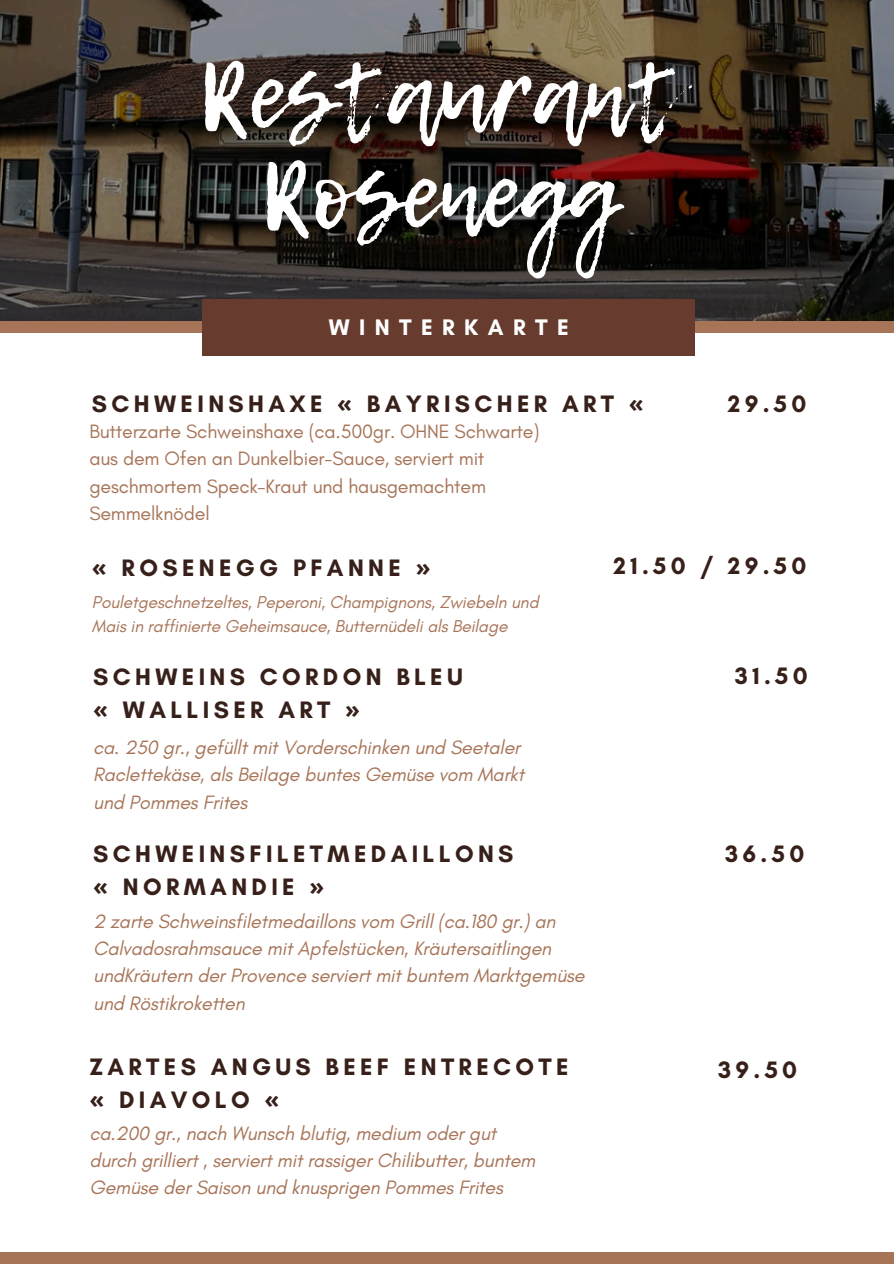
<style>
.page{position:relative;width:894px;height:1264px;background:#fff}
.page>*{position:absolute;margin:0;border:0;box-sizing:border-box;transform-origin:0 0}
.t1{font:94.35px/99.4px "Lemon Tuesday";color:#fff;text-align:center}
.t2{font:700 24.15px/32.8px "Glacial Indifference";letter-spacing:.18em;color:#372019}
.t3{font:700 22.95px "Glacial Indifference";letter-spacing:.41em;color:#fff}
.t4{font:italic 19.65px/27.3px "Glacial Indifference";letter-spacing:-.01em;color:#a77458}
.t5{font:19.65px/27.3px "Glacial Indifference";letter-spacing:-.01em;color:#a77458}
.t6{font:italic 17.55px/24px "Glacial Indifference";letter-spacing:-.01em;color:#a77458}
.s1{font-family:"Noto Sans"}
</style>
<div class="page">
<img style="left:0;top:0;width:893px;height:321px">
<div style="left:0;top:1252px;width:893px;height:11px;background:#a77458"></div>
<div style="left:0;top:321px;width:893px;height:12px;background:#a77458"></div>
<div style="left:203px;top:299px;width:491px;height:56px;background:#673c2f"></div>
<p class="t1" style="left:198px;top:45px;width:481px">Restaurant<br>Rosenegg</p>
<p class="t3" style="left:328px;top:313px;width:241px">WINTERKARTE</p>
<h1 class="t2" style="left:92px;top:387px;width:553px">SCHWEINSHAXE <span class="s1">«</span> BAYRISCHER ART <span class="s1">«</span></h1>
<p class="t2" style="left:727px;top:387px;width:80px">29.50</p>
<h2 class="t5" style="left:89px;top:417px;width:451px">Butterzarte Schweinshaxe (ca.500gr. OHNE Schwarte) aus dem Ofen an Dunkelbier-Sauce, serviert mit geschmortem Speck-Kraut und hausgemachtem Semmelknödel</h2>
<p class="t2" style="left:92px;top:550px;width:340px"><span class="s1">«</span> ROSENEGG PFANNE <span class="s1">»</span></p>
<p class="t6" style="left:92px;top:589px;width:448px">Pouletgeschnetzeltes, Peperoni, Champignons, Zwiebeln und<br>Mais in raffinierte Geheimsauce, Butternüdeli als Beilage</p>
<h2 class="t2" style="left:613px;top:549px;width:194px">21.50 / 29.50</h2>
<h3 class="t2" style="left:93px;top:659px;width:371px">SCHWEINS CORDON BLEU <span class="s1">«</span> WALLISER ART <span class="s1">»</span></h3>
<h2 class="t4" style="left:93px;top:733px;width:432px">ca. 250 gr., gefüllt mit Vorderschinken und Seetaler<br>Raclettekäse, als Beilage buntes Gemüse vom Markt und Pommes Frites</h2>
<h2 class="t2" style="left:93px;top:837px;width:422px">SCHWEINSFILETMEDAILLONS <span class="s1">«</span> NORMANDIE <span class="s1">»</span></h2>
<p class="t4" style="left:93px;top:907px;width:493px">2 zarte Schweinsfiletmedaillons vom Grill (ca.180 gr.) an Calvadosrahmsauce mit Apfelstücken, Kräutersaitlingen undKräutern der Provence serviert mit buntem Marktgemüse und Röstikroketten</p>
<h3 class="t2" style="left:89px;top:1050px;width:480px">ZARTES ANGUS BEEF ENTRECOTE <span class="s1">«</span> DIAVOLO <span class="s1">«</span></h3>
<h2 class="t4" style="left:89px;top:1119px;width:447px">ca.200 gr., nach Wunsch blutig, medium oder gut durch grilliert , serviert mit rassiger Chilibutter, buntem<br>Gemüse der Saison und knusprigen Pommes Frites</h2>
<h2 class="t2" style="left:734px;top:658px;width:74px">31.50</h2>
<h2 class="t2" style="left:724px;top:837px;width:81px">36.50</h2>
<h2 class="t2" style="left:717px;top:1053px;width:81px">39.50</h2>
</div>
